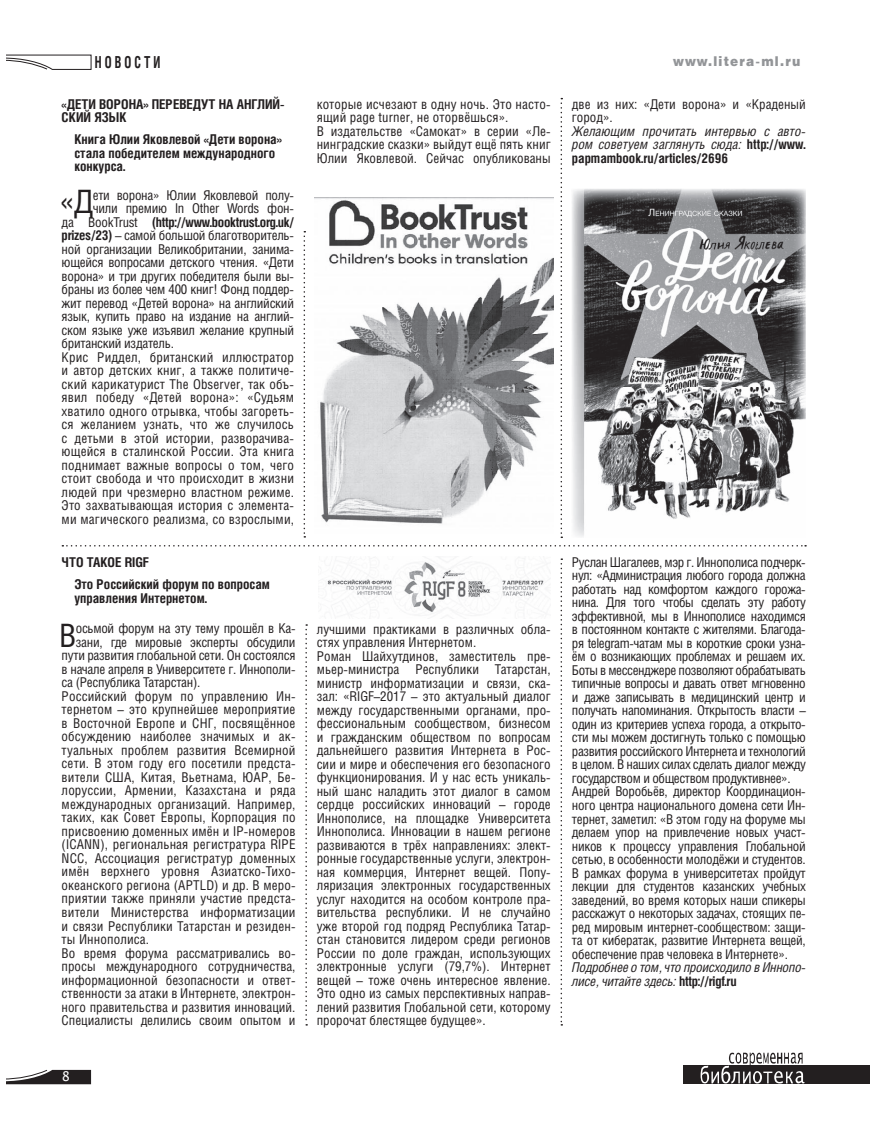
<style>
.page{position:relative;width:876px;height:1132px;background:#fff}
.page>*{position:absolute;margin:0;border:0;box-sizing:border-box;transform-origin:0 0}
.t1{font:32.25px "Helios Cond";color:#231f20}
.t2{font:700 16.5px "Helios Cond C";letter-spacing:.25em;color:#231f20;scale:.75 1}
.t3{font:13.5px/13.5px "Helios Cond";color:#231f20}
.t4{font:13.5px/13.5px "Helios Cond";letter-spacing:-.03em;color:#231f20}
.t5{font:13.5px "Helios Cond";letter-spacing:-.02em;color:#231f20}
.t6{font:700 13.5px/13.5px "Helios Cond";color:#231f20}
.t7{font:italic 13.5px/13.5px "Helios Cond";letter-spacing:-.02em;color:#231f20}
.t8{font:700 13.5px "Helios Cond";letter-spacing:-.02em;color:#231f20}
.t9{font:13.5px "Helios Black C";letter-spacing:.1em;color:#939598;scale:.9 1}
.t10{font:13.5px "Lucida Console";color:#fff}
.s1{font-weight:400}
.s2{font-weight:700}
.s3{font-weight:700;font-style:normal}
</style>
<div class="page">
<svg style="left:561px;top:558px;width:1px;height:467px"></svg>
<svg style="left:304px;top:231px;width:1px;height:306px"></svg>
<svg style="left:305px;top:624px;width:2px;height:401px"></svg>
<svg style="left:561px;top:98px;width:1px;height:440px"></svg>
<img style="left:315px;top:197px;width:239px;height:327px">
<img style="left:318px;top:556px;width:226px;height:62px">
<img style="left:572px;top:189px;width:234px;height:348px">
<svg style="left:62px;top:545px;width:744px;height:1px"></svg>
<svg style="left:6px;top:1069px;width:85px;height:14px"></svg>
<svg style="left:6px;top:54px;width:86px;height:16px"></svg>
<div style="left:683px;top:1064px;width:187px;height:18px;background:#231f20"></div>
<svg style="left:701px;top:1052px;width:103px;height:30px"></svg>
<p class="t2" style="left:95px;top:57px;width:89px">НОВОСТИ</p>
<p class="t9" style="left:673px;top:57px;width:143px">www.litera-ml.ru</p>
<p class="t6" style="left:62px;top:98px;width:224px">«ДЕТИ ВОРОНА» ПЕРЕВЕДУТ НА АНГЛИЙ-<br>СКИЙ ЯЗЫК</p>
<p class="t6" style="left:74px;top:134px;width:209px">Книга Юлии Яковлевой «Дети ворона» стала победителем международного конкурса.</p>
<h1 class="t1" style="left:59px;top:190px;width:36px">«Д</h1>
<p class="t5" style="left:93px;top:190px;width:203px">ети ворона» Юлии Яковлевой полу-</p>
<p class="t5" style="left:93px;top:203px;width:203px">чили премию In Other Words фон-</p>
<p class="t8" style="left:62px;top:217px;width:234px"><span class="s1">да BookTrust</span> (http://www.booktrust.org.uk/</p>
<p class="t5" style="left:62px;top:230px;width:234px"><span class="s2">prizes/23)</span> – самой большой благотворитель-</p>
<p class="t5" style="left:62px;top:244px;width:234px">ной организации Великобритании, занима-</p>
<p class="t5" style="left:62px;top:257px;width:234px">ющейся вопросами детского чтения. «Дети</p>
<p class="t5" style="left:62px;top:271px;width:234px">ворона» и три других победителя были вы-</p>
<p class="t5" style="left:62px;top:284px;width:234px">браны из более чем 400 книг! Фонд поддер-</p>
<p class="t5" style="left:62px;top:298px;width:234px">жит перевод «Детей ворона» на английский</p>
<p class="t5" style="left:62px;top:311px;width:234px">язык, купить право на издание на англий-</p>
<p class="t5" style="left:62px;top:325px;width:234px">ском языке уже изъявил желание крупный</p>
<p class="t5" style="left:62px;top:338px;width:114px">британский издатель.</p>
<p class="t3" style="left:62px;top:351px;width:234px">Крис Риддел, британский иллюстратор</p>
<p class="t3" style="left:62px;top:365px;width:234px">и автор детских книг, а также политиче-</p>
<p class="t3" style="left:62px;top:378px;width:234px">ский карикатурист The Observer, так объ-</p>
<p class="t3" style="left:62px;top:392px;width:234px">явил победу «Детей ворона»: «Судьям</p>
<p class="t3" style="left:62px;top:405px;width:234px">хватило одного отрывка, чтобы загореть-</p>
<p class="t3" style="left:62px;top:419px;width:234px">ся желанием узнать, что же случилось</p>
<p class="t3" style="left:62px;top:432px;width:234px">с детьми в этой истории, разворачива-</p>
<p class="t3" style="left:62px;top:446px;width:234px">ющейся в сталинской России. Эта книга</p>
<p class="t3" style="left:62px;top:459px;width:234px">поднимает важные вопросы о том, чего</p>
<p class="t3" style="left:62px;top:473px;width:234px">стоит свобода и что происходит в жизни</p>
<p class="t3" style="left:62px;top:486px;width:234px">людей при чрезмерно властном режиме.</p>
<p class="t3" style="left:62px;top:500px;width:234px">Это захватывающая история с элемента-</p>
<p class="t3" style="left:62px;top:513px;width:234px">ми магического реализма, со взрослыми,</p>
<p class="t6" style="left:74px;top:552px;width:197px;line-height:22px;text-indent:-13px">ЧТО ТАКОЕ RIGF<br>Это Российский форум по вопросам</p>
<p class="t6" style="left:74px;top:592px;width:134px">управления Интернетом.</p>
<h1 class="t1" style="left:59px;top:623px;width:19px">В</h1>
<p class="t5" style="left:76px;top:623px;width:221px">осьмой форум на эту тему прошёл в Ка-</p>
<p class="t5" style="left:76px;top:637px;width:221px">зани, где мировые эксперты обсудили</p>
<p class="t5" style="left:62px;top:650px;width:235px">пути развития глобальной сети. Он состоялся</p>
<p class="t5" style="left:62px;top:664px;width:235px">в начале апреля в Университете г. Иннополи-</p>
<p class="t5" style="left:62px;top:677px;width:140px">са (Республика Татарстан).</p>
<p class="t3" style="left:62px;top:690px;width:235px">Российский форум по управлению Ин-</p>
<p class="t3" style="left:62px;top:703px;width:235px">тернетом – это крупнейшее мероприятие</p>
<p class="t3" style="left:62px;top:717px;width:235px">в Восточной Европе и СНГ, посвящённое</p>
<p class="t3" style="left:62px;top:730px;width:235px">обсуждению наиболее значимых и ак-</p>
<p class="t3" style="left:62px;top:744px;width:235px">туальных проблем развития Всемирной</p>
<p class="t3" style="left:62px;top:757px;width:235px">сети. В этом году его посетили предста-</p>
<p class="t3" style="left:62px;top:771px;width:235px">вители США, Китая, Вьетнама, ЮАР, Бе-</p>
<p class="t3" style="left:62px;top:784px;width:235px">лоруссии, Армении, Казахстана и ряда</p>
<p class="t3" style="left:62px;top:798px;width:235px">международных организаций. Например,</p>
<p class="t3" style="left:62px;top:811px;width:235px">таких, как Совет Европы, Корпорация по</p>
<p class="t3" style="left:62px;top:825px;width:235px">присвоению доменных имён и IP-номеров</p>
<p class="t3" style="left:62px;top:838px;width:235px">(ICANN), региональная регистратура RIPE</p>
<p class="t3" style="left:62px;top:852px;width:235px">NCC, Ассоциация регистратур доменных</p>
<p class="t3" style="left:62px;top:865px;width:235px">имён верхнего уровня Азиатско-Тихо-</p>
<p class="t3" style="left:62px;top:879px;width:235px">океанского региона (APTLD) и др. В меро-</p>
<p class="t3" style="left:62px;top:892px;width:235px">приятии также приняли участие предста-</p>
<p class="t3" style="left:62px;top:906px;width:235px">вители Министерства информатизации</p>
<p class="t3" style="left:62px;top:919px;width:235px">и связи Респуб лики Татарстан и резиден-</p>
<p class="t3" style="left:62px;top:933px;width:89px">ты Иннополиса.</p>
<p class="t3" style="left:62px;top:946px;width:235px">Во время форума рассматривались во-</p>
<p class="t3" style="left:62px;top:960px;width:235px">просы международного сотрудничества,</p>
<p class="t3" style="left:62px;top:973px;width:235px">информационной безопасности и ответ-</p>
<p class="t3" style="left:62px;top:987px;width:235px">ственности за атаки в Интернете, электрон-</p>
<p class="t3" style="left:62px;top:1000px;width:235px">ного правительства и развития инноваций.</p>
<p class="t3" style="left:62px;top:1014px;width:235px">Специалисты делились своим опытом и</p>
<p class="t10" style="left:62px;top:1069px;width:10px">8</p>
<p class="t3" style="left:317px;top:98px;width:235px">которые исчезают в одну ночь. Это насто&shy;ящий page turner, не оторвёшься».<br>В издательстве «Самокат» в серии «Ле&shy;нинградские сказки» выйдут ещё пять книг Юлии Яковлевой. Сейчас опубликованы</p>
<p class="t3" style="left:572px;top:98px;width:235px">две из них: «Дети ворона» и «Краденый город».</p>
<p class="t7" style="left:572px;top:125px;width:235px;text-align:justify">Желающим прочитать интервью с авто&shy;ром советуем заглянуть сюда: <span class="s3">http://www. papmambook.ru/articles/2696</span></p>
<p class="t3" style="left:317px;top:623px;width:235px">лучшими практиками в различных обла&shy;стях управления Интернетом.<br>Роман Шайхутдинов, заместитель пре&shy;мьер-министра Республики Татарстан, министр информатизации и связи, ска&shy;зал: «RIGF–2017 – это актуальный диалог между государственными органами, про&shy;фессиональным сообществом, бизнесом и гражданским обществом по вопросам дальнейшего развития Интернета в Рос&shy;сии и мире и обеспечения его безопасного функционирования. И у нас есть уникаль&shy;ный шанс наладить этот диалог в самом сердце российских инноваций – городе Иннополисе, на площадке Университета Иннополиса. Инновации в нашем регионе развиваются в трёх направлениях: элект&shy;ронные государственные услуги, электрон&shy;ная коммерция, Интернет вещей. Попу&shy;ляризация электронных государственных услуг находится на особом контроле пра&shy;вительства республики. И не случайно уже второй год подряд Республика Татар&shy;стан становится лидером среди регионов России по доле граждан, использующих элект ронные услуги (79,7%). Интернет вещей – тоже очень интересное явление.<br>Это одно из самых перспективных направ&shy;лений развития Глобальной сети, которому пророчат блестящее будущее».</p>
<p class="t4" style="left:572px;top:556px;width:235px">Руслан Шагалеев, мэр г. Иннополиса подчерк&shy;нул: «Администрация любого города должна работать над комфортом каждого горожа&shy;нина. Для того чтобы сделать эту работу эффективной, мы в Иннополисе находимся в постоянном контакте с жителями. Благода&shy;ря telegram-чатам мы в короткие сроки узна&shy;ём о возникающих проблемах и решаем их.<br>Боты в мессенджере позволяют обрабатывать типичные вопросы и давать ответ мгновенно и даже записывать в медицинский центр и получать напоминания. Открытость власти – один из критериев успеха города, а открыто&shy;сти мы можем достигнуть только с помощью развития российского Интернета и технологий в целом. В наших силах сделать диалог между государством и обществом продуктивнее».<br>Андрей Воробьёв, директор Координацион&shy;ного центра национального домена сети Ин&shy;тернет, заметил: «В этом году на форуме мы делаем упор на привлечение новых участ&shy;ников к процессу управления Глобальной сетью, в особенности молодёжи и студентов.<br>В рамках форума в университетах пройдут лекции для студентов казанских учебных заведений, во время которых наши спикеры расскажут о некоторых задачах, стоящих пе&shy;ред мировым интернет-сообществом: защи&shy;та от кибератак, развитие Интернета вещей, обеспечение прав человека в Интернете».</p>
<p class="t7" style="left:572px;top:961px;width:235px">Подробнее о том, что происходило в Иннопо&shy;лисе, читайте здесь: <span class="s3">http://rigf.ru</span></p>
</div>
